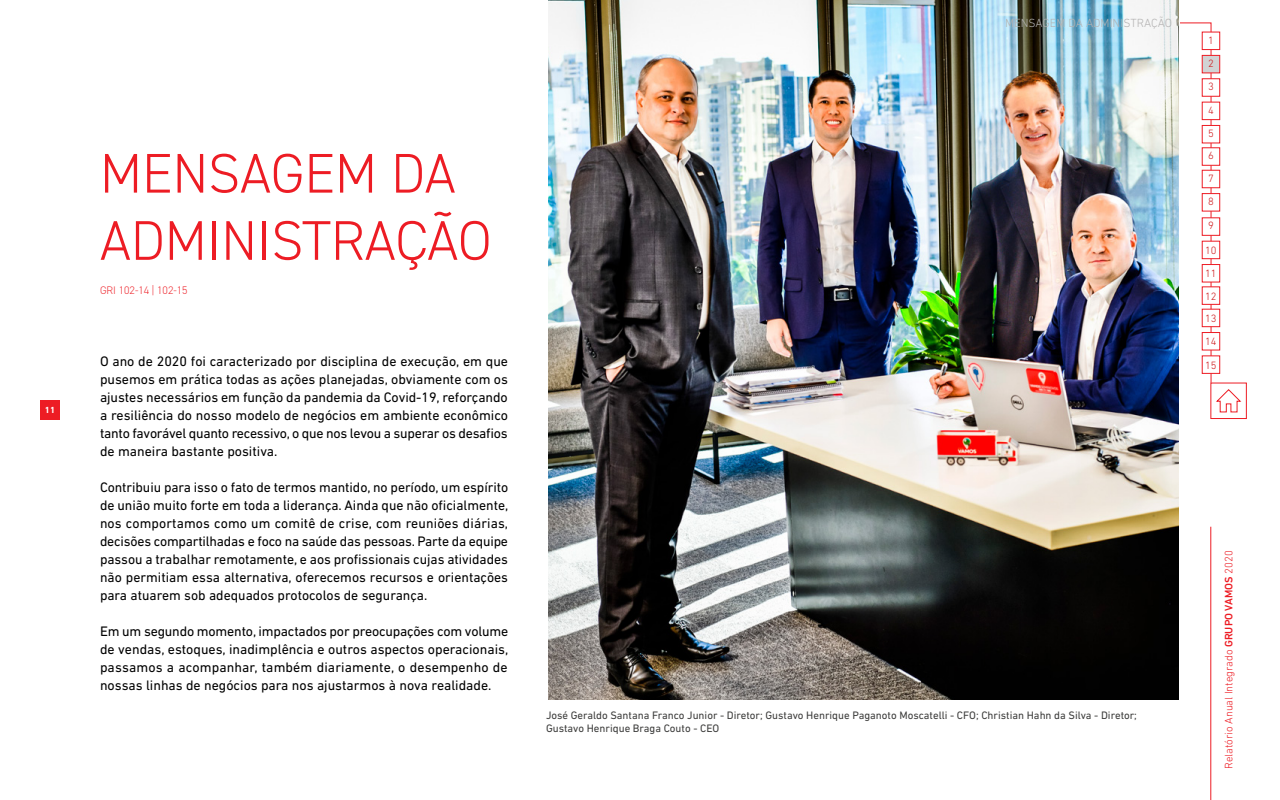
<style>
.page{position:relative;width:1280px;height:800px;background:#fff}
.page>*{position:absolute;margin:0;border:0;box-sizing:border-box;transform-origin:0 0}
.t1{font:300 56px/67.2px "DIN2014";color:#ed1c24}
.t2{font:14px/18px "DIN Next LT Pro";color:#000;text-align:justify}
.t3{font:300 12px "DIN Next LT Pro";color:#b3b2b2}
.t4{font:11px/13.2px "DIN Next LT Pro";color:#3c3c3b}
.t5{font:300 11px "DIN Next LT Pro";color:#ed1c24}
.t6{font:300 11px "DIN2014";color:#ef333a}
.t7{font:300 10.8px/23.4px "DIN Next LT Pro";color:#cd1719;text-align:justify}
.t8{font:700 9px "DIN Next LT Pro";color:#fff}
.s1{font-weight:500}
</style>
<div class="page">
<div style="left:40px;top:400px;width:20px;height:20px;background:#ed1c24"></div>
<img style="left:548px;top:0;width:631px;height:700px">
<svg style="left:1180px;top:22px;width:32px;height:361px"></svg>
<hr style="left:1211px;top:527px;width:1px;height:273px;background:#ed1c24">
<div style="left:1211px;top:383px;width:36px;height:36px;border:1px solid #ed1c24"></div>
<svg style="left:1216px;top:389px;width:25px;height:23px"></svg>
<div style="left:1202px;top:32px;width:18px;height:18px;background:#fff;border:1px solid #ed1c24"></div>
<div style="left:1202px;top:55px;width:18px;height:18px;background:#d1d3d4;border:1px solid #ed1c24"></div>
<div style="left:1202px;top:79px;width:18px;height:17px;background:#fff;border:1px solid #ed1c24"></div>
<div style="left:1202px;top:102px;width:18px;height:18px;background:#fff;border:1px solid #ed1c24"></div>
<div style="left:1202px;top:125px;width:18px;height:18px;background:#fff;border:1px solid #ed1c24"></div>
<div style="left:1202px;top:148px;width:18px;height:18px;background:#fff;border:1px solid #ed1c24"></div>
<div style="left:1202px;top:170px;width:18px;height:18px;background:#fff;border:1px solid #ed1c24"></div>
<div style="left:1202px;top:193px;width:18px;height:18px;background:#fff;border:1px solid #ed1c24"></div>
<div style="left:1202px;top:218px;width:18px;height:18px;background:#fff;border:1px solid #ed1c24"></div>
<div style="left:1202px;top:332px;width:18px;height:18px;background:#fff;border:1px solid #ed1c24"></div>
<div style="left:1202px;top:356px;width:18px;height:18px;background:#fff;border:1px solid #ed1c24"></div>
<div style="left:1202px;top:309px;width:18px;height:18px;background:#fff;border:1px solid #ed1c24"></div>
<div style="left:1202px;top:241px;width:18px;height:18px;background:#fff;border:1px solid #ed1c24"></div>
<div style="left:1202px;top:264px;width:18px;height:18px;background:#fff;border:1px solid #ed1c24"></div>
<div style="left:1202px;top:287px;width:18px;height:18px;background:#fff;border:1px solid #ed1c24"></div>
<p class="t8" style="left:45px;top:405px;width:12px">11</p>
<h1 class="t1" style="left:100px;top:140px;width:393px">MENSAGEM DA<br>ADMINISTRAÇÃO</h1>
<p class="t6" style="left:100px;top:284px;width:89px">GRI 102-14 | 102-15</p>
<p class="t2" style="left:100px;top:352px;width:410px">O ano de 2020 foi caracterizado por disciplina de execução, em que pusemos em prática todas as ações planejadas, obviamente com os ajustes necessários em função da pandemia da Covid-19, reforçando a resiliência do nosso modelo de negócios em ambiente econômico tanto favorável quanto recessivo, o que nos levou a superar os desafios de maneira bastante positiva.</p>
<p class="t2" style="left:100px;top:478px;width:410px">Contribuiu para isso o fato de termos mantido, no período, um espírito de união muito forte em toda a liderança. Ainda que não oficialmente, nos comportamos como um comitê de crise, com reuniões diárias, decisões compartilhadas e foco na saúde das pessoas. Parte da equipe passou a trabalhar remotamente, e aos profissionais cujas atividades não permitiam essa alternativa, oferecemos recursos e orientações para atuarem sob adequados protocolos de segurança.</p>
<p class="t2" style="left:100px;top:622px;width:410px">Em um segundo momento, impactados por preocupações com volume de vendas, estoques, inadimplência e outros aspectos operacionais, passamos a acompanhar, também diariamente, o desempenho de nossas linhas de negócios para nos ajustarmos à nova realidade.</p>
<p class="t3" style="left:1005px;top:16px;width:168px">MENSAGEM DA ADMINISTRAÇÃO</p>
<p class="t7" style="left:1208px;top:28px;width:7px">1<br>2<br>3<br>4<br>5</p>
<p class="t7" style="left:1208px;top:144px;width:7px;line-height:22.9px">6<br>7<br>8</p>
<p class="t7" style="left:1208px;top:214px;width:7px">9</p>
<p class="t7" style="left:1205px;top:238px;width:13px">10<br>11</p>
<p class="t7" style="left:1205px;top:284px;width:13px">12</p>
<p class="t7" style="left:1205px;top:306px;width:13px">13</p>
<p class="t7" style="left:1205px;top:330px;width:13px">14<br>15</p>
<p class="t4" style="left:546px;top:709px;width:593px">José Geraldo Santana Franco Junior - Diretor; Gustavo Henrique Paganoto Moscatelli - CFO; Christian Hahn da Silva - Diretor;<br>Gustavo Henrique Braga Couto - CEO</p>
<p class="t5" style="left:1222px;top:769px;width:220px;rotate:-90deg">Relatório Anual Integrado <span class="s1">GRUPO VAMOS</span> 2020</p>
</div>
